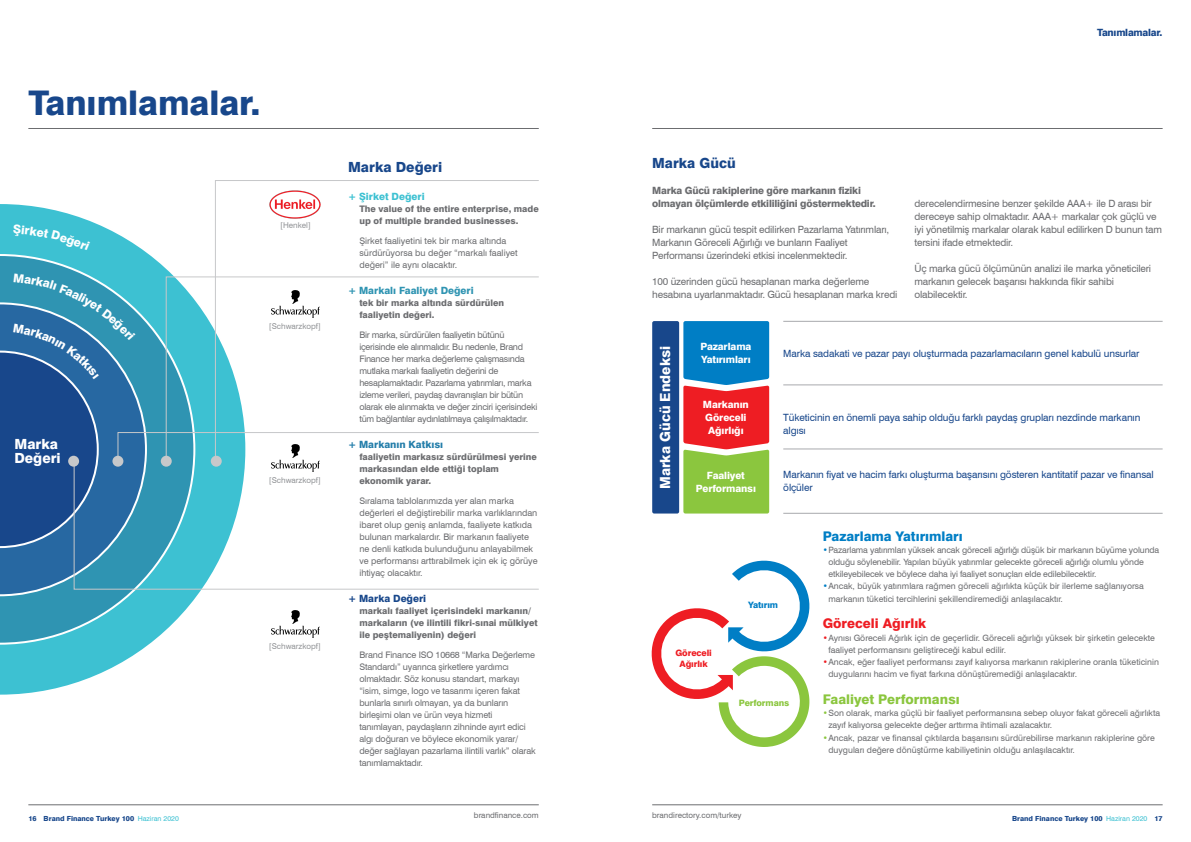
<style>
.page{position:relative;width:1191px;height:842px;background:#fff}
.page>*{position:absolute;margin:0;border:0;box-sizing:border-box;transform-origin:0 0}
.t1{font:800 34px "Swiss 721 BT";color:#18478b}
.t2{font:800 14px/14px "Swiss 721 BT";color:#fff}
.t3{font:800 14px "Swiss 721 BT";color:#18478b}
.t4{font:800 13.3px "Swiss 721 BT";color:#007ec5}
.t5{font:800 13.3px "Swiss 721 BT";color:#8bc63e}
.t6{font:800 13.3px "Swiss 721 BT";color:#ee1d23}
.t7{font:10px/13px "Swiss 721 BT";letter-spacing:-.02em;color:#6c6d70}
.t8{font:10px/13px "Swiss 721 BT";letter-spacing:-.01em;color:#18478b}
.t9{font:800 10px/13px "Swiss 721 BT";letter-spacing:-.02em;color:#6c6d70}
.t10{font:800 10px/13px "Swiss 721 BT";letter-spacing:-.01em;color:#fff}
.t11{font:800 10px "Swiss 721 BT";color:#2f94b2}
.t12{font:800 10px "Swiss 721 BT";color:#247eaa}
.t13{font:800 10px "Swiss 721 BT";color:#3dc1d2}
.h9{font:800 10px "Swiss 721 BT";letter-spacing:-.02em;color:#18478b}
.h9-2{font:800 10px "Swiss 721 BT";color:#18478b}
.t14{font:9px/12px "Swiss 721 BT";letter-spacing:-.015em;color:#6c6d70}
.t15{font:800 9px/12px "Swiss 721 BT";color:#6c6d70}
.t16{font:800 8.8px/10.6px "Swiss 721 BT";letter-spacing:-.01em;color:#ee1d23;text-align:center}
.t17{font:800 8.8px "Swiss 721 BT";letter-spacing:-.01em;color:#8bc63e}
.t18{font:800 8.8px "Swiss 721 BT";letter-spacing:-.01em;color:#007ec5}
.t19{font:8.7px/12.2px "Swiss 721 BT";color:#6c6d70}
.t20{font:8px "Swiss 721 BT";color:#939598}
.t21{font:8px "Swiss 721 BT";color:#6c6d70}
.t22{font:800 7px "Swiss 721 BT";color:#18478b}
.s1{color:#007ec5}
.s2{color:#ee1d23}
.s3{color:#8bc63e}
.s4{font-weight:400;color:#3dc1d2}
</style>
<div class="page">
<hr style="left:652px;top:804px;width:510px;height:1px;background:#6c6d70">
<hr style="left:652px;top:128px;width:510px;height:1px;background:#6c6d70">
<hr style="left:28px;top:804px;width:511px;height:1px;background:#6c6d70">
<hr style="left:28px;top:128px;width:511px;height:1px;background:#6c6d70">
<svg style="left:0;top:204px;width:201px;height:491px"></svg>
<svg style="left:0;top:254px;width:195px;height:391px;background:#55b9cd"></svg>
<svg style="left:0;top:548px;width:147px;height:48px;background:#3279aa"></svg>
<img style="left:271px;top:611px;width:48px;height:27px">
<svg style="left:215px;top:180px;width:324px;height:93px"></svg>
<svg style="left:73px;top:548px;width:466px;height:42px"></svg>
<div style="left:652px;top:321px;width:27px;height:192px;background:#18478b;border-radius:2px"></div>
<hr style="left:783px;top:385px;width:379px;height:1px;background:#a8a9ad">
<hr style="left:783px;top:449px;width:379px;height:1px;background:#a8a9ad">
<hr style="left:783px;top:321px;width:379px;height:1px;background:#a8a9ad">
<hr style="left:783px;top:513px;width:379px;height:1px;background:#a8a9ad">
<svg style="left:651px;top:560px;width:159px;height:187px"></svg>
<svg style="left:683px;top:321px;width:86px;height:192px;background:#85816e"></svg>
<img style="left:270px;top:190px;width:50px;height:29px">
<div style="left:13px;top:224px;width:77px;height:27px;background:#3dc1d2"></div>
<svg style="left:0;top:273px;width:539px;height:275px"></svg>
<p class="t1" style="left:28px;top:82px;width:234px">Tanımlamalar.</p>
<p class="t20" style="left:280px;top:221px;width:32px">[Henkel]</p>
<p class="t20" style="left:269px;top:322px;width:53px">[Schwarzkopf]</p>
<p class="t2" style="left:14px;top:437px;width:48px">Marka<br>Değeri</p>
<p class="t20" style="left:269px;top:475px;width:53px">[Schwarzkopf]</p>
<p class="t20" style="left:269px;top:642px;width:53px">[Schwarzkopf]</p>
<p class="t3" style="left:348px;top:159px;width:96px">Marka Değeri</p>
<p class="t13" style="left:348px;top:190px;width:78px">+ Şirket Değeri</p>
<p class="t15" style="left:359px;top:203px;width:181px">The value of the entire enterprise, made up of multiple branded businesses.</p>
<p class="t14" style="left:359px;top:235px;width:160px">Şirket faaliyetini tek bir marka altında sürdürüyorsa bu değer “markalı faaliyet değeri” ile aynı olacaktır.</p>
<p class="t11" style="left:348px;top:284px;width:127px">+ Markalı Faaliyet Değeri</p>
<p class="t15" style="left:359px;top:297px;width:146px">tek bir marka altında sürdürülen faaliyetin değeri.</p>
<p class="t14" style="left:359px;top:329px;width:179px">Bir marka, sürdürülen faaliyetin bütünü içerisinde ele alınmalıdır. Bu nedenle, Brand Finance her marka değerleme çalışmasında mutlaka markalı faaliyetin değerini de hesaplamaktadır. Pazarlama yatırımları, marka izleme verileri, paydaş davranışları bir bütün olarak ele alınmakta ve değer zinciri içerisindeki tüm bağlantılar aydınlatılmaya çalışılmaktadır.</p>
<p class="t12" style="left:348px;top:438px;width:97px">+ Markanın Katkısı</p>
<p class="t15" style="left:359px;top:451px;width:179px">faaliyetin markasız sürdürülmesi yerine markasından elde ettiği toplam ekonomik yarar.</p>
<p class="t14" style="left:359px;top:495px;width:180px">Sıralama tablolarımızda yer alan marka değerleri el değiştirebilir marka varlıklarından ibaret olup geniş anlamda, faaliyete katkıda bulunan markalardır. Bir markanın faaliyete ne denli katkıda bulunduğunu anlayabilmek ve performansı arttırabilmek için ek iç görüye ihtiyaç olacaktır.</p>
<p class="h9-2" style="left:348px;top:592px;width:80px">+ Marka Değeri</p>
<p class="t15" style="left:359px;top:605px;width:180px">markalı faaliyet içerisindeki markanın/ markaların (ve ilintili fikri-sınai mülkiyet ile peştemaliyenin) değeri</p>
<p class="t14" style="left:359px;top:649px;width:178px">Brand Finance ISO 10668 “Marka Değerleme Standardı” uyarınca şirketlere yardımcı olmaktadır. Söz konusu standart, markayı “isim, simge, logo ve tasarımı içeren fakat bunlarla sınırlı olmayan, ya da bunların birleşimi olan ve ürün veya hizmeti tanımlayan, paydaşların zihninde ayırt edici algı doğuran ve böylece ekonomik yarar/ değer sağlayan pazarlama ilintili varlık” olarak tanımlamaktadır.</p>
<p class="h9" style="left:1097px;top:26px;width:67px">Tanımlamalar.</p>
<p class="t3" style="left:652px;top:154px;width:85px">Marka Gücü</p>
<p class="t9" style="left:652px;top:184px;width:225px">Marka Gücü rakiplerine göre markanın fiziki olmayan ölçümlerde etkililiğini göstermektedir.</p>
<p class="t7" style="left:652px;top:223px;width:238px">Bir markanın gücü tespit edilirken Pazarlama Yatırımları,<br>Markanın Göreceli Ağırlığı ve bunların Faaliyet<br>Performansı üzerindeki etkisi incelenmektedir.</p>
<p class="t7" style="left:652px;top:275px;width:247px">100 üzerinden gücü hesaplanan marka değerleme hesabına uyarlanmaktadır. Gücü hesaplanan marka kredi</p>
<p class="t7" style="left:914px;top:197px;width:249px">derecelendirmesine benzer şekilde AAA+ ile D arası bir dereceye sahip olmaktadır. AAA+ markalar çok güçlü ve iyi yönetilmiş markalar olarak kabul edilirken D bunun tam tersini ifade etmektedir.</p>
<p class="t7" style="left:914px;top:262px;width:238px">Üç marka gücü ölçümünün analizi ile marka yöneticileri markanın gelecek başarısı hakkında fikir sahibi olabilecektir.</p>
<p class="t10" style="left:700px;top:340px;width:52px">Pazarlama<br>Yatırımları</p>
<p class="t2" style="left:658px;top:489px;width:145px;rotate:-90deg">Marka Gücü Endeksi</p>
<p class="t8" style="left:783px;top:347px;width:358px">Marka sadakati ve pazar payı oluşturmada pazarlamacıların genel kabulü unsurlar</p>
<p class="t10" style="left:703px;top:398px;width:47px">Markanın<br>Göreceli<br>Ağırlığı</p>
<p class="t10" style="left:696px;top:469px;width:62px;text-align:center">Faaliyet<br>Performansı</p>
<p class="t8" style="left:783px;top:411px;width:358px">Tüketicinin en önemli paya sahip olduğu farklı paydaş grupları nezdinde markanın algısı</p>
<p class="t8" style="left:783px;top:468px;width:372px">Markanın fiyat ve hacim farkı oluşturma başarısını gösteren kantitatif pazar ve finansal ölçüler</p>
<p class="t16" style="left:675px;top:648px;width:38px">Göreceli<br>Ağırlık</p>
<p class="t18" style="left:748px;top:600px;width:31px">Yatırım</p>
<p class="t17" style="left:739px;top:697px;width:52px">Performans</p>
<p class="t4" style="left:822px;top:528px;width:142px">Pazarlama Yatırımları</p>
<p class="t19" style="left:828px;top:543px;width:332px;text-indent:-6px"><span class="s1">•</span>Pazarlama yatırımları yüksek ancak göreceli ağırlığı düşük bir markanın büyüme yolunda olduğu söylenebilir. Yapılan büyük yatırımlar gelecekte göreceli ağırlığı olumlu yönde etkileyebilecek ve böylece daha iyi faaliyet sonuçları elde edilebilecektir.</p>
<p class="t19" style="left:828px;top:580px;width:317px;text-indent:-6px"><span class="s1">•</span>Ancak, büyük yatırımlara rağmen göreceli ağırlıkta küçük bir ilerleme sağlanıyorsa markanın tüketici tercihlerini şekillendiremediği anlaşılacaktır.</p>
<p class="t6" style="left:822px;top:615px;width:105px">Göreceli Ağırlık</p>
<p class="t19" style="left:828px;top:631px;width:328px;text-indent:-6px"><span class="s2">•</span>Aynısı Göreceli Ağırlık için de geçerlidir. Göreceli ağırlığı yüksek bir şirketin gelecekte faaliyet performansını geliştireceği kabul edilir.</p>
<p class="t19" style="left:828px;top:656px;width:332px;text-indent:-6px"><span class="s2">•</span>Ancak, eğer faaliyet performansı zayıf kalıyorsa markanın rakiplerine oranla tüketicinin duygularını hacim ve fiyat farkına dönüştüremediği anlaşılacaktır.</p>
<p class="t5" style="left:822px;top:691px;width:138px">Faaliyet Performansı</p>
<p class="t19" style="left:828px;top:707px;width:333px;text-indent:-6px"><span class="s3">•</span>Son olarak, marka güçlü bir faaliyet performansına sebep oluyor fakat göreceli ağırlıkta zayıf kalıyorsa gelecekte değer arttırma ihtimali azalacaktır.</p>
<p class="t19" style="left:828px;top:731px;width:328px;text-indent:-6px"><span class="s3">•</span>Ancak, pazar ve finansal çıktılarda başarısını sürdürebilirse markanın rakiplerine göre duyguları değere dönüştürme kabiliyetinin olduğu anlaşılacaktır.</p>
<p class="t21" style="left:474px;top:810px;width:66px">brandfinance.com</p>
<p class="t21" style="left:652px;top:810px;width:91px">brandirectory.com/turkey</p>
<p class="t22" style="left:28px;top:814px;width:152px">16 Brand Finance Turkey 100 <span class="s4">Haziran 2020</span></p>
<p class="t22" style="left:1012px;top:814px;width:152px">Brand Finance Turkey 100 <span class="s4">Haziran 2020</span> 17</p>
</div>
